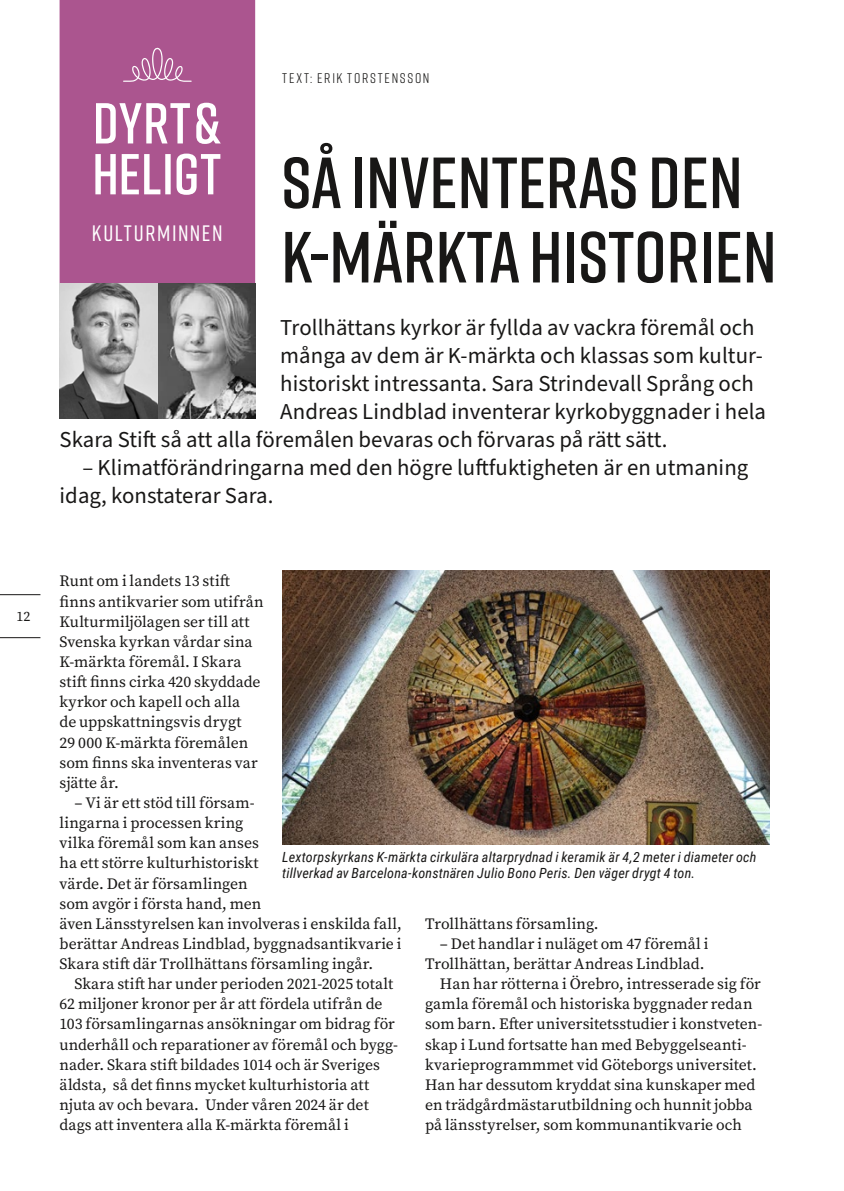
<style>
.page{position:relative;width:844px;height:1191px;background:#fff}
.page>*{position:absolute;margin:0;border:0;box-sizing:border-box;transform-origin:0 0}
.t1{font:600 72.1px/74.4px "Rift";color:#181716}
.t2{font:22.75px/28px "Source Sans Pro";letter-spacing:.005em;color:#181716}
.t3{font:500 22.4px "Rift";letter-spacing:.07em;color:#fff}
.t4{font:15.75px/20.1px "Source Serif Pro";color:#181716}
.t5{font:italic 14px/15.8px "Roboto Condensed";letter-spacing:.015em;color:#181716}
.t6{font:14px "Rift";letter-spacing:.125em;color:#181716}
.t7{font:14px "Source Serif Pro";color:#181716}
</style>
<div class="page">
<div style="left:60px;top:0;width:195px;height:284px;background:#ab558f"></div>
<svg style="left:123px;top:48px;width:69px;height:34px;background:#b66c9e"></svg>
<svg style="left:95px;top:154px;width:125px;height:41px"></svg>
<svg style="left:96px;top:103px;width:125px;height:41px"></svg>
<img style="left:60px;top:284px;width:195px;height:134px">
<img style="left:282px;top:570px;width:487px;height:274px">
<svg style="left:0;top:594px;width:41px;height:44px"></svg>
<p class="t7" style="left:16px;top:607px;width:16px">12</p>
<h3 class="t3" style="left:92px;top:218px;width:132px">KULTURMINNEN</h3>
<p class="t6" style="left:282px;top:68px;width:149px">TEXT: ERIK TORSTENSSON</p>
<h1 class="t1" style="left:281px;top:144px;width:496px">SÅ INVENTERAS DEN<br>K-MÄRKTA HISTORIEN</h1>
<h2 class="t2" style="left:280px;top:314px;width:475px">Trollhättans kyrkor är fyllda av vackra föremål och</h2>
<h2 class="t2" style="left:280px;top:342px;width:484px">många av dem är K-märkta och klassas som kultur-</h2>
<h2 class="t2" style="left:280px;top:370px;width:475px">historiskt intressanta. Sara Strindevall Språng och</h2>
<h2 class="t2" style="left:280px;top:398px;width:487px">Andreas Lindblad inventerar kyrkobyggnader i hela</h2>
<h2 class="t2" style="left:60px;top:426px;width:609px">Skara Stift så att alla föremålen bevaras och förvaras på rätt sätt.</h2>
<h2 class="t2" style="left:60px;top:454px;width:690px;text-indent:23px">– Klimatförändringarna med den högre luftfuktigheten är en utmaning idag, konstaterar Sara.</h2>
<p class="t4" style="left:60px;top:571px;width:206px">Runt om i landets 13 stift finns antikvarier som utifrån<br>Kulturmiljölagen ser till att<br>Svenska kyrkan vårdar sina<br>K-märkta föremål. I Skara stift finns cirka 420 skyddade kyrkor och kapell och alla<br>de uppskattningsvis drygt<br>29 000 K-märkta föremålen som finns ska inventeras var sjätte år.</p>
<p class="t4" style="left:60px;top:792px;width:343px;text-indent:15px">– Vi är ett stöd till försam-<br>lingarna i processen kring<br>vilka föremål som kan anses<br>ha ett större kulturhistoriskt<br>värde. Det är församlingen<br>som avgör i första hand, men<br>även Länsstyrelsen kan involveras i enskilda fall, berättar Andreas Lindblad, byggnadsantikvarie i Skara stift där Trollhättans församling ingår.</p>
<p class="t4" style="left:60px;top:974px;width:340px;text-indent:15px">Skara stift har under perioden 2021-2025 totalt 62 miljoner kronor per år att fördela utifrån de 103 församlingarnas ansökningar om bidrag för underhåll och reparationer av föremål och bygg&shy;nader. Skara stift bildades 1014 och är Sveriges äldsta, så det finns mycket kulturhistoria att njuta av och bevara. Under våren 2024 är det dags att inventera alla K-märkta föremål i</p>
<p class="t5" style="left:282px;top:848px;width:475px">Lextorpskyrkans K-märkta cirkulära altarprydnad i keramik är 4,2 meter i diameter och tillverkad av Barcelona-konstnären Julio Bono Peris. Den väger drygt 4 ton.</p>
<p class="t4" style="left:425px;top:913px;width:175px">Trollhättans församling.</p>
<p class="t4" style="left:440px;top:933px;width:270px">– Det handlar i nuläget om 47 föremål i</p>
<p class="t4" style="left:425px;top:953px;width:281px">Trollhättan, berättar Andreas Lindblad.</p>
<p class="t4" style="left:440px;top:973px;width:322px">Han har rötterna i Örebro, intresserade sig för</p>
<p class="t4" style="left:425px;top:994px;width:329px">gamla föremål och historiska byggnader redan</p>
<p class="t4" style="left:425px;top:1014px;width:339px">som barn. Efter universitetsstudier i konstveten-</p>
<p class="t4" style="left:425px;top:1034px;width:323px">skap i Lund fortsatte han med Bebyggelseanti-</p>
<p class="t4" style="left:425px;top:1054px;width:333px">kvarieprogrammmet vid Göteborgs universitet.</p>
<p class="t4" style="left:425px;top:1074px;width:332px">Han har dessutom kryddat sina kunskaper med</p>
<p class="t4" style="left:425px;top:1094px;width:329px">en trädgårdmästarutbildning och hunnit jobba</p>
<p class="t4" style="left:425px;top:1114px;width:318px">på länsstyrelser, som kommunantikvarie och</p>
</div>
